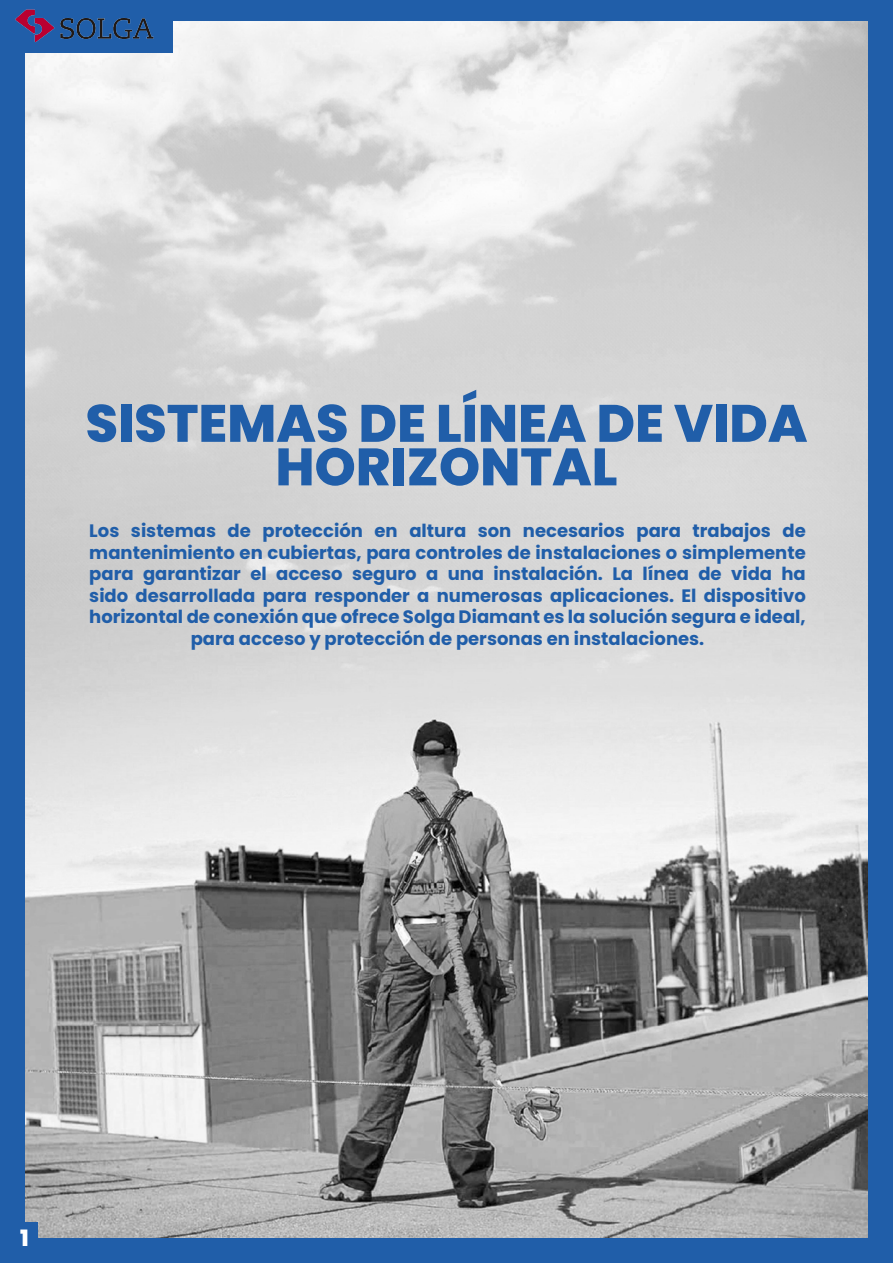
<style>
.page{position:relative;width:893px;height:1263px;background:#205ea9}
.page>*{position:absolute;margin:0;border:0;box-sizing:border-box;transform-origin:0 0}
.t1{font:800 52.5px "Poppins";color:#205ea9}
.t2{font:800 22.5px "Poppins";color:#fff}
.t3{font:700 18px/21.6px "Poppins";color:#205ea9;text-align:center}
</style>
<div class="page">
<img style="left:26px;top:21px;width:841px;height:1216px">
<div style="left:0;top:13px;width:173px;height:40px;background:#205ea9"></div>
<div style="left:11px;top:1222px;width:27px;height:28px;background:#205ea9"></div>
<img style="left:15px;top:9px;width:139px;height:34px">
<p class="t1" style="left:85px;top:393px;width:723px">SISTEMAS DE LÍNEA DE VIDA</p>
<p class="t1" style="left:275px;top:436px;width:343px">HORIZONTAL</p>
<p class="t3" style="left:89px;top:520px;width:718px">Los sistemas de protección en altura son necesarios para trabajos de mantenimiento en cubiertas, para controles de instalaciones o simplemente para garantizar el acceso seguro a una instalación. La línea de vida ha sido desarrollada para responder a numerosas aplicaciones. El dispositivo horizontal de conexión que ofrece Solga Diamant es la solución segura e ideal, para acceso y protección de personas en instalaciones.</p>
<p class="t2" style="left:20px;top:1225px;width:10px">1</p>
</div>
